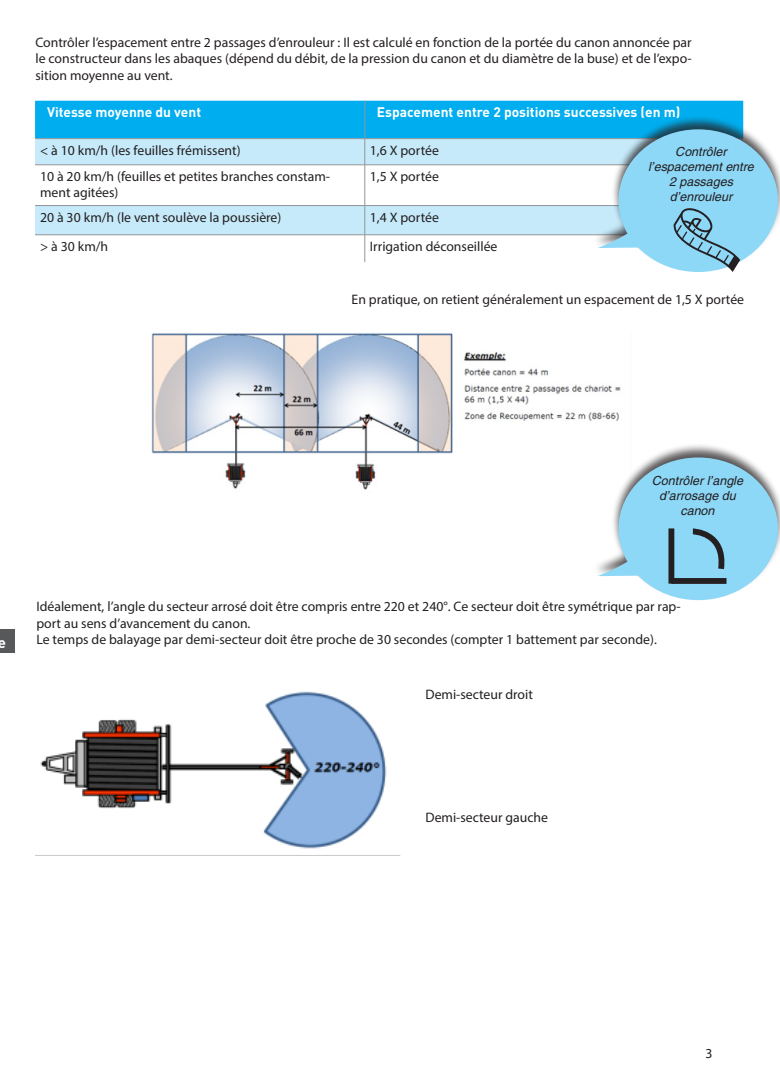
<style>
.page{position:relative;width:780px;height:1088px;background:#fff}
.page>*{position:absolute;margin:0;border:0;box-sizing:border-box;transform-origin:0 0}
.Titre_2{font:700 15px "DIN";color:#fff}
.t1{font:13.75px/16.5px "Myriad Pro";color:#231f20}
.Titres_tableau{font:700 13.75px "DIN";color:#fff}
.t2{font:italic 12.5px/15px "Helvetica";color:#231f20;text-align:center}
</style>
<div class="page">
<div style="left:0;top:630px;width:14px;height:23px;background:#57585a"></div>
<svg style="left:35px;top:166px;width:556px;height:69px"></svg>
<svg style="left:35px;top:101px;width:708px;height:64px;background:#4dc3f0"></svg>
<hr style="left:35px;top:165px;width:330px;height:1px;background:#939598">
<hr style="left:365px;top:165px;width:378px;height:1px;background:#939598">
<hr style="left:364px;top:165px;width:1px;height:40px;background:#939598">
<hr style="left:35px;top:205px;width:330px;height:1px;background:#939598">
<hr style="left:365px;top:205px;width:378px;height:1px;background:#939598">
<hr style="left:35px;top:235px;width:330px;height:1px;background:#939598">
<hr style="left:365px;top:235px;width:378px;height:1px;background:#939598">
<svg style="left:364px;top:206px;width:1px;height:56px"></svg>
<div style="left:591px;top:115px;width:189px;height:157px;background:#231f20;opacity:.75"></div>
<div style="left:618px;top:129px;width:160px;height:143px;background:#8dd7f7;border-radius:50%"></div>
<svg style="left:595px;top:207px;width:145px;height:65px"></svg>
<img style="left:151px;top:332px;width:470px;height:158px">
<img style="left:35px;top:691px;width:365px;height:165px">
<div style="left:591px;top:443px;width:189px;height:157px;background:#231f20;opacity:.75"></div>
<div style="left:618px;top:457px;width:160px;height:143px;background:#8dd7f7;border-radius:50%"></div>
<div style="left:668px;top:528px;width:6px;height:56px;background:#241f21"></div>
<div style="left:671px;top:578px;width:55px;height:6px;background:#241f21"></div>
<svg style="left:595px;top:525px;width:130px;height:51px"></svg>
<p class="t1" style="left:35px;top:34px;width:657px;text-align:justify">Contrôler l’espacement entre 2 passages d’enrouleur : Il est calculé en fonction de la portée du canon annoncée par le constructeur dans les abaques (dépend du débit, de la pression du canon et du diamètre de la buse) et de l’expo&shy;sition moyenne au vent.</p>
<p class="Titres_tableau" style="left:47px;top:103px;width:155px">Vitesse moyenne du vent</p>
<p class="Titres_tableau" style="left:377px;top:103px;width:305px">Espacement entre 2 positions successives (en m)</p>
<p class="t1" style="left:40px;top:142px;width:202px">&lt; à 10 km/h (les feuilles frémissent)</p>
<p class="t1" style="left:370px;top:142px;width:71px">1,6 X portée</p>
<p class="t1" style="left:40px;top:168px;width:291px">10 à 20 km/h (feuilles et petites branches constam&shy;ment agitées)</p>
<p class="t1" style="left:370px;top:168px;width:71px">1,5 X portée</p>
<p class="t1" style="left:40px;top:209px;width:243px">20 à 30 km/h (le vent soulève la poussière)</p>
<p class="t1" style="left:370px;top:209px;width:71px">1,4 X portée</p>
<p class="t1" style="left:40px;top:238px;width:70px">&gt; à 30 km/h</p>
<p class="t1" style="left:370px;top:238px;width:129px">Irrigation déconseillée</p>
<p class="t2" style="left:675px;top:144px;width:53px">Contrôler</p>
<p class="t2" style="left:648px;top:159px;width:107px">l’espacement entre<br>2 passages</p>
<p class="t2" style="left:669px;top:189px;width:64px">d’enrouleur</p>
<p class="t1" style="left:351px;top:291px;width:394px">En pratique, on retient généralement un espacement de 1,5 X portée</p>
<p class="t2" style="left:652px;top:473px;width:92px">Contrôler l’angle d’arrosage du canon</p>
<p class="Titre_2" style="left:-3px;top:632px;width:10px">e</p>
<p class="t1" style="left:36px;top:598px;width:646px">Idéalement, l’angle du secteur arrosé doit être compris entre 220 et 240°. Ce secteur doit être symétrique par rap&shy;port au sens d’avancement du canon.</p>
<p class="t1" style="left:36px;top:631px;width:622px">Le temps de balayage par demi-secteur doit être proche de 30 secondes (compter 1 battement par seconde).</p>
<p class="t1" style="left:425px;top:686px;width:109px">Demi-secteur droit</p>
<p class="t1" style="left:425px;top:809px;width:124px">Demi-secteur gauche</p>
<p class="t1" style="left:705px;top:1044px;width:9px">3</p>
</div>
